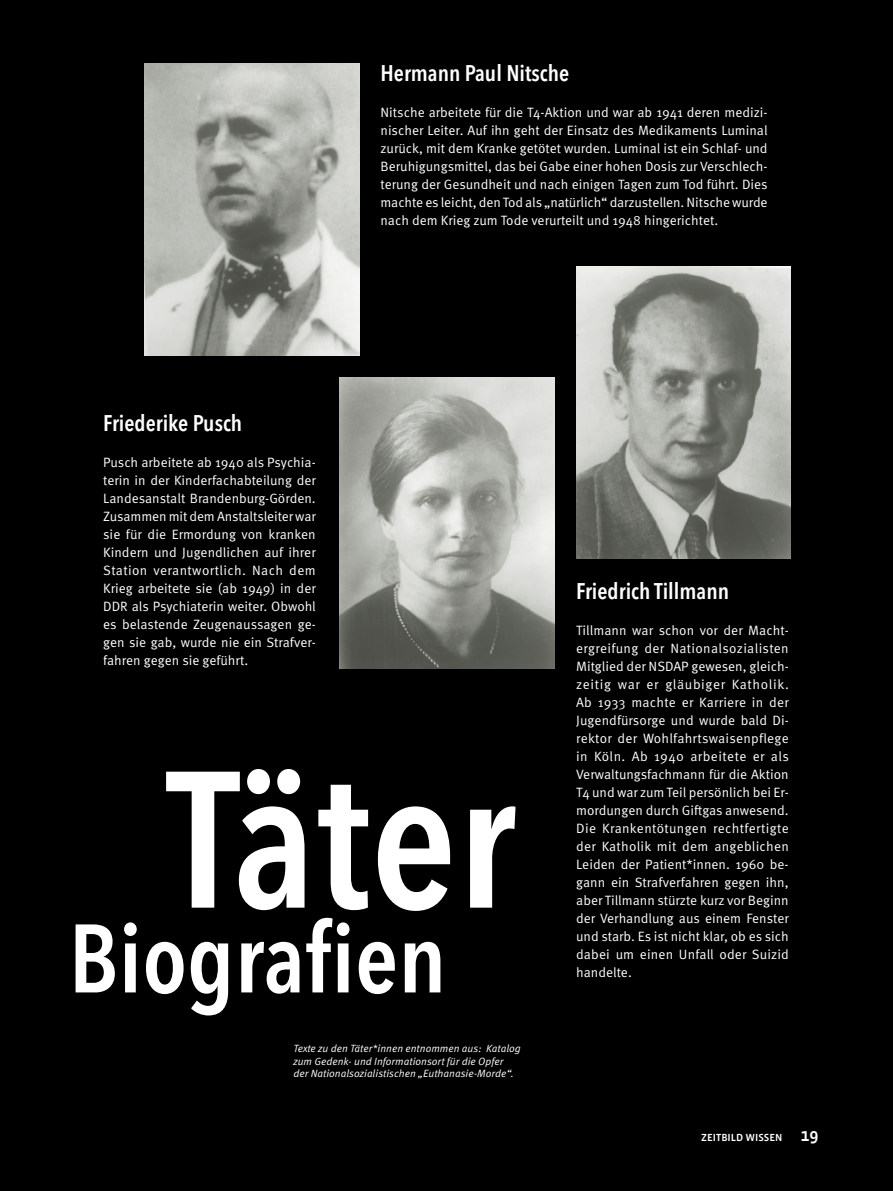
<style>
.page{position:relative;width:893px;height:1191px;background:#000}
.page>*{position:absolute;margin:0;border:0;box-sizing:border-box;transform-origin:0 0}
.t1{font:600 condensed 192px "Avenir Next LT Pro";color:#fff}
.t2{font:600 condensed 96px "Avenir Next LT Pro";color:#fff}
.t3{font:600 condensed 22.5px "Avenir Next LT Pro";color:#fff}
.t4{font:13.5px/18px "Meta Pro Norm";color:#fff;text-align:justify}
.t5{font:10.5px/12.6px "Meta Pro Norm Ita";color:#fff}
.t6{font:10.5px "Vista Sans Med";color:#fff}
.s1{font-size:18px}
</style>
<div class="page">
<img style="left:144px;top:64px;width:215px;height:291px">
<img style="left:576px;top:267px;width:215px;height:291px">
<img style="left:339px;top:377px;width:215px;height:292px">
<h3 class="t3" style="left:381px;top:59px;width:190px">Hermann Paul Nitsche</h3>
<p class="t4" style="left:381px;top:102px;width:389px">Nitsche arbeitete für die T4-Aktion und war ab 1941 deren medizi&shy;nischer Leiter. Auf ihn geht der Einsatz des Medikaments Luminal zurück, mit dem Kranke getötet wurden. Luminal ist ein Schlaf- und Beruhigungsmittel, das bei Gabe einer hohen Dosis zur Verschlech&shy;terung der Gesundheit und nach einigen Tagen zum Tod führt. Dies machte es leicht, den Tod als „natürlich“ darzustellen. Nitsche wurde nach dem Krieg zum Tode verurteilt und 1948 hingerichtet.</p>
<h3 class="t3" style="left:103px;top:409px;width:141px">Friederike Pusch</h3>
<p class="t4" style="left:103px;top:452px;width:214px">Pusch arbeitete ab 1940 als Psychia&shy;terin in der Kinderfachabteilung der Landesanstalt Brandenburg-Görden.<br>Zusammen mit dem Anstaltsleiter war sie für die Ermordung von kranken Kindern und Jugendlichen auf ihrer Station verantwortlich. Nach dem Krieg arbeitete sie (ab 1949) in der DDR als Psychiaterin weiter. Obwohl es belastende Zeugenaussagen ge&shy;gen sie gab, wurde nie ein Strafver&shy;fahren gegen sie geführt.</p>
<h1 class="t1" style="left:166px;top:723px;width:351px">Täter</h1>
<h2 class="t2" style="left:69px;top:900px;width:379px">Biografien</h2>
<p class="t5" style="left:293px;top:1041px;width:229px">Texte zu den Täter*innen entnommen aus: Katalog zum Gedenk- und Informationsort für die Opfer der Nationalsozialistischen „Euthanasie-Morde“.</p>
<h3 class="t3" style="left:576px;top:577px;width:154px">Friedrich Tillmann</h3>
<p class="t4" style="left:576px;top:620px;width:214px">Tillmann war schon vor der Macht&shy;ergreifung der Nationalsozialisten Mitglied der NSDAP gewesen, gleich&shy;zeitig war er gläubiger Katholik.<br>Ab 1933 machte er Karriere in der Jugendfürsorge und wurde bald Di&shy;rektor der Wohlfahrtswaisenpflege in Köln. Ab 1940 arbeitete er als Verwaltungsfachmann für die Aktion T4 und war zum Teil persönlich bei Er&shy;mordungen durch Giftgas anwesend.<br>Die Krankentötungen rechtfertigte der Katholik mit dem angeblichen Leiden der Patient*innen. 1960 be&shy;gann ein Strafverfahren gegen ihn, aber Tillmann stürzte kurz vor Beginn der Verhandlung aus einem Fenster und starb. Es ist nicht klar, ob es sich dabei um einen Unfall oder Suizid handelte.</p>
<p class="t6" style="left:701px;top:1131px;width:119px">ZEITBILD WISSEN <span class="s1">19</span></p>
</div>
